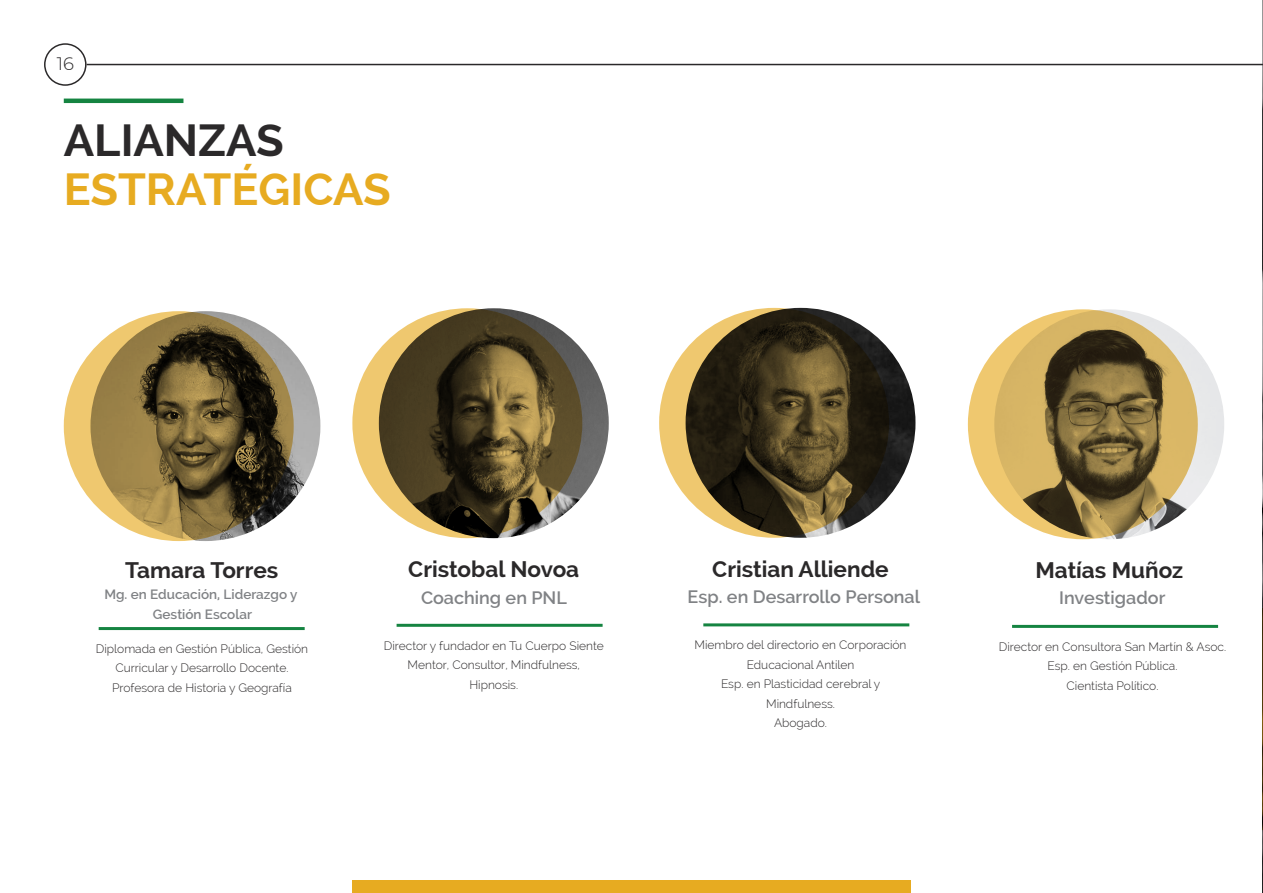
<style>
.page{position:relative;width:1263px;height:893px;background:#fff}
.page>*{position:absolute;margin:0;border:0;box-sizing:border-box;transform-origin:0 0}
.Big_Title{font:700 45px "Raleway";letter-spacing:-.005em;color:#e7ab21}
.Big_Title-2{font:700 45px "Raleway";color:#2b292a}
.Crew_Name{font:700 22.5px "Raleway";color:#2b292a}
.Crew_Detail{font:600 18px "Raleway";color:#808285}
.Crew_Position{font:600 18px "Raleway";color:#808285}
.t1{font:300 18px "Montserrat";color:#2b292a}
.Crew_Detail-2{font:600 13.5px/19.5px "Raleway";color:#808285;text-align:center}
.Crew_Detail-3{font:300 12px/19.5px "Raleway";color:#2b292a;text-align:center}
</style>
<div class="page">
<hr style="left:64px;top:99px;width:119px;height:4px;background:#158441">
<img style="left:379px;top:308px;width:230px;height:230px;border-radius:115px">
<hr style="left:397px;top:624px;width:206px;height:3px;background:#158441">
<svg style="left:352px;top:308px;width:230px;height:230px"></svg>
<img style="left:686px;top:308px;width:229px;height:230px;border-radius:115px">
<hr style="left:703px;top:623px;width:206px;height:3px;background:#158441">
<svg style="left:659px;top:308px;width:230px;height:230px"></svg>
<img style="left:994px;top:309px;width:230px;height:230px;border-radius:115px">
<hr style="left:1012px;top:625px;width:206px;height:3px;background:#158441">
<svg style="left:968px;top:309px;width:230px;height:230px"></svg>
<div style="left:352px;top:880px;width:558px;height:13px;background:#e7ab21"></div>
<img style="left:1262px;top:0;width:1px;height:893px">
<hr style="left:1262px;top:608px;width:1px;height:221px;background:#e7ab21">
<img style="left:90px;top:311px;width:230px;height:230px;border-radius:115px">
<hr style="left:99px;top:627px;width:206px;height:3px;background:#158441">
<svg style="left:64px;top:311px;width:230px;height:230px"></svg>
<div style="left:44px;top:43px;width:43px;height:43px;border:2px solid #2b292a;border-radius:50%"></div>
<hr style="left:87px;top:64px;width:1176px;height:1px;background:#2b292a">
<h3 class="t1" style="left:57px;top:52px;width:19px">16</h3>
<p class="Big_Title-2" style="left:64px;top:114px;width:222px">ALIANZAS</p>
<p class="Big_Title" style="left:64px;top:164px;width:328px">ESTRATÉGICAS</p>
<p class="Crew_Name" style="left:125px;top:557px;width:155px">Tamara Torres</p>
<p class="Crew_Name" style="left:408px;top:556px;width:172px">Cristobal Novoa</p>
<p class="Crew_Name" style="left:712px;top:556px;width:178px">Cristian Alliende</p>
<p class="Crew_Name" style="left:1035px;top:557px;width:149px">Matías Muñoz</p>
<p class="Crew_Detail-2" style="left:104px;top:585px;width:194px">Mg. en Educación, Liderazgo y<br>Gestión Escolar</p>
<p class="Crew_Detail" style="left:421px;top:587px;width:147px">Coaching en PNL</p>
<p class="Crew_Detail" style="left:688px;top:586px;width:234px">Esp. en Desarrollo Personal</p>
<p class="Crew_Position" style="left:1059px;top:587px;width:108px">Investigador</p>
<p class="Crew_Detail-3" style="left:96px;top:639px;width:214px">Diplomada en Gestión Pública, Gestión<br>Curricular y Desarrollo Docente.<br>Profesora de Historia y Geografía</p>
<p class="Crew_Detail-3" style="left:384px;top:636px;width:222px">Director y fundador en Tu Cuerpo Siente<br>Mentor, Consultor, Mindfulness,<br>Hipnosis.</p>
<p class="Crew_Detail-3" style="left:695px;top:635px;width:213px">Miembro del directorio en Corporación<br>Educacional Antilen<br>Esp. en Plasticidad cerebral y<br>Mindfulness.<br>Abogado.</p>
<p class="Crew_Detail-3" style="left:999px;top:637px;width:229px">Director en Consultora San Martín &amp; Asoc.<br>Esp. en Gestión Pública.</p>
<p class="Crew_Detail-3" style="left:1066px;top:676px;width:93px">Cientista Político.</p>
</div>
